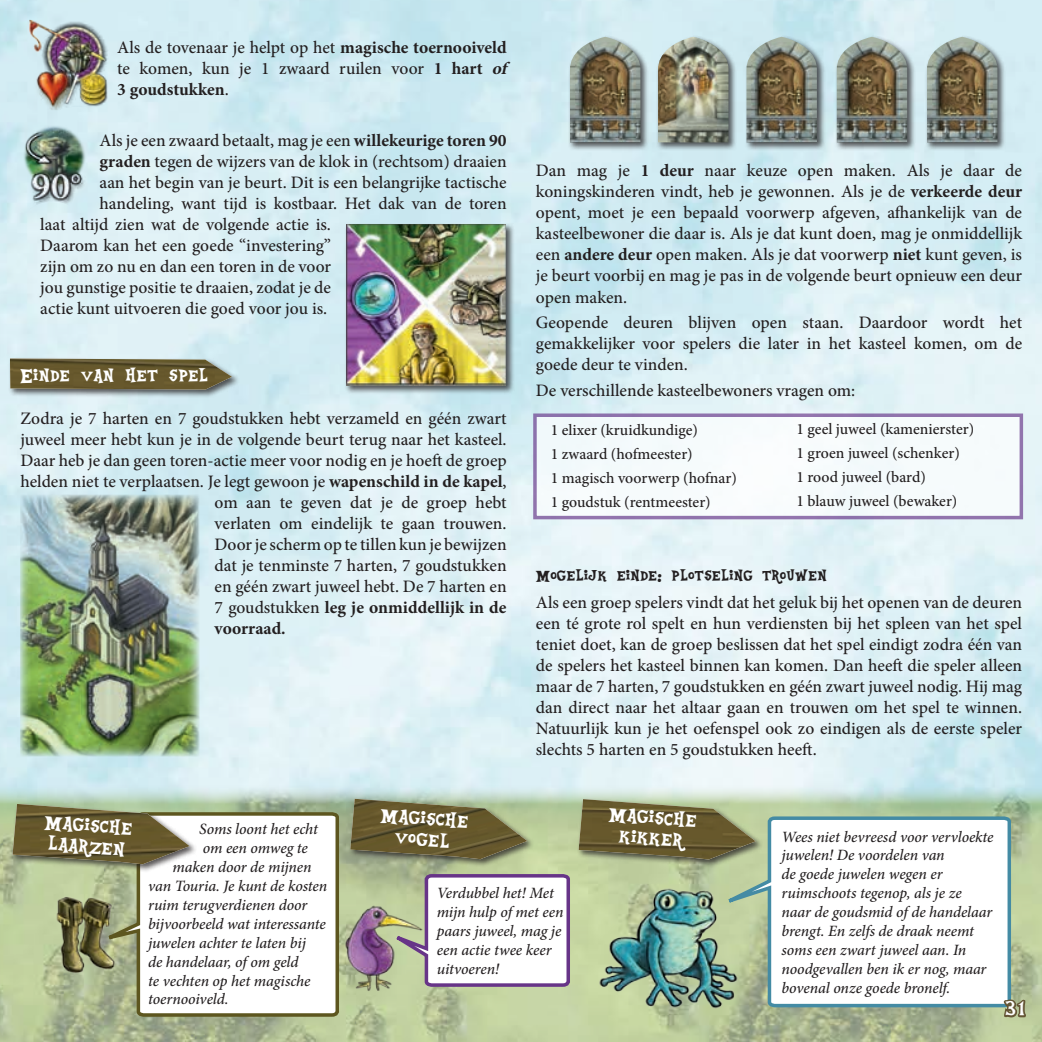
<style>
.page{position:relative;width:1042px;height:1042px;background:#fff}
.page>*{position:absolute;margin:0;border:0;box-sizing:border-box;transform-origin:0 0}
.t1{font:26.25px/21px "Equestria";color:#fff;text-align:center}
.t2{font:24.5px "Equestria";color:#fff}
.t3{font:21px "Equestria";color:#231f20}
.t4{font:500 17.5px/21px "Minion Pro";color:#231f20;text-align:justify}
.t5{font:700 17.5px "Minion Pro";color:#231f20}
.t6{font:italic 500 15.75px/18.9px "Minion Pro";letter-spacing:-.005em;color:#231f20}
.t7{font:500 15.75px/23.8px "Minion Pro";letter-spacing:-.005em;color:#231f20}
.s1{font-weight:700}
.s2{font-weight:700;font-style:italic}
.s3{font-weight:500}
</style>
<div class="page">
<img style="left:0;top:784px;width:1042px;height:258px">
<svg style="left:533px;top:413px;width:490px;height:106px;fill:#f6fbfc"></svg>
<div style="left:8px;top:357px;width:232px;height:41px;background:#231f20;opacity:.75"></div>
<img style="left:10px;top:358px;width:222px;height:31px">
<div style="left:577px;top:797px;width:187px;height:71px;background:#231f20;opacity:.75"></div>
<img style="left:578px;top:799px;width:178px;height:60px">
<svg style="left:684px;top:814px;width:329px;height:195px"></svg>
<img style="left:585px;top:887px;width:167px;height:122px">
<svg style="left:77px;top:810px;width:264px;height:208px"></svg>
<div style="left:11px;top:802px;width:187px;height:71px;background:#231f20;opacity:.75"></div>
<img style="left:13px;top:804px;width:177px;height:60px">
<img style="left:3px;top:873px;width:167px;height:122px">
<div style="left:348px;top:797px;width:187px;height:71px;background:#231f20;opacity:.75"></div>
<img style="left:350px;top:799px;width:177px;height:60px">
<svg style="left:364px;top:872px;width:208px;height:116px"></svg>
<img style="left:300px;top:886px;width:168px;height:123px">
<div style="left:344px;top:222px;width:170px;height:172px;background:#231f20;opacity:.75"></div>
<img style="left:346px;top:224px;width:160px;height:161px">
<div style="left:656px;top:35px;width:81px;height:116px;background:#231f20;opacity:.75"></div>
<img style="left:658px;top:37px;width:70px;height:105px">
<div style="left:835px;top:35px;width:81px;height:116px;background:#231f20;opacity:.75"></div>
<img style="left:837px;top:37px;width:70px;height:105px">
<div style="left:744px;top:35px;width:82px;height:116px;background:#231f20;opacity:.75"></div>
<img style="left:746px;top:37px;width:71px;height:105px">
<div style="left:568px;top:35px;width:81px;height:116px;background:#231f20;opacity:.75"></div>
<img style="left:570px;top:37px;width:70px;height:105px">
<div style="left:925px;top:35px;width:81px;height:116px;background:#231f20;opacity:.75"></div>
<img style="left:927px;top:37px;width:70px;height:105px">
<img style="left:22px;top:20px;width:95px;height:90px">
<img style="left:20px;top:125px;width:75px;height:88px">
<img style="left:21px;top:495px;width:179px;height:261px">
<svg style="left:1002px;top:954px;width:25px;height:86px"></svg>
<p class="t4" style="left:117px;top:37px;width:391px">Als de tovenaar je helpt op het <span class="s1">magische toernooiveld </span>te komen, kun je 1 zwaard ruilen voor <span class="s1">1 hart</span> <span class="s2">of </span><span class="s1">3 goudstukken</span>.</p>
<p class="t4" style="left:100px;top:129px;width:408px">Als je een zwaard betaalt, mag je een <span class="s1">willekeurige toren 90</span></p>
<p class="t4" style="left:100px;top:150px;width:408px"><span class="s1">graden</span> tegen de wijzers van de klok in (rechtsom) draaien</p>
<p class="t4" style="left:100px;top:171px;width:408px">aan het begin van je beurt. Dit is een belangrijke tactische</p>
<p class="t4" style="left:100px;top:192px;width:409px">handeling, want tijd is kostbaar. Het dak van de toren</p>
<p class="t4" style="left:40px;top:213px;width:292px">laat altijd zien wat de volgende actie is.</p>
<p class="t4" style="left:40px;top:234px;width:292px">Daarom kan het een goede “investering”</p>
<p class="t4" style="left:40px;top:255px;width:292px">zijn om zo nu en dan een toren in de voor</p>
<p class="t4" style="left:40px;top:276px;width:292px">jou gunstige positie te draaien, zodat je de</p>
<p class="t4" style="left:40px;top:297px;width:289px">actie kunt uitvoeren die goed voor jou is.</p>
<h2 class="t2" style="left:20px;top:361px;width:190px">Einde van het spel</h2>
<p class="t4" style="left:20px;top:407px;width:488px">Zodra je 7 harten en 7 goudstukken hebt verzameld en géén zwart</p>
<p class="t4" style="left:20px;top:428px;width:488px">juweel meer hebt kun je in de volgende beurt terug naar het kasteel.</p>
<p class="t4" style="left:20px;top:449px;width:488px">Daar heb je dan geen toren-actie meer voor nodig en je hoeft de groep</p>
<p class="t4" style="left:20px;top:470px;width:488px">helden niet te verplaatsen. Je legt gewoon je <span class="s1">wapenschild in de kapel</span>,</p>
<p class="t4" style="left:215px;top:491px;width:294px">om aan te geven dat je de groep hebt</p>
<p class="t4" style="left:215px;top:512px;width:293px">verlaten om eindelijk te gaan trouwen.</p>
<p class="t4" style="left:215px;top:533px;width:294px">Door je scherm op te tillen kun je bewijzen</p>
<p class="t4" style="left:215px;top:554px;width:293px">dat je tenminste 7 harten, 7 goudstukken</p>
<p class="t4" style="left:215px;top:575px;width:294px">en géén zwart juweel hebt. De 7 harten en</p>
<p class="t5" style="left:215px;top:595px;width:293px"><span class="s3">7 goudstukken</span> leg je onmiddellijk in de</p>
<p class="t5" style="left:215px;top:616px;width:73px">voorraad.</p>
<p class="t4" style="left:536px;top:160px;width:488px">Dan mag je <span class="s1">1 deur</span> naar keuze open maken. Als je daar de koningskinderen vindt, heb je gewonnen. Als je de <span class="s1">verkeerde deur </span>opent, moet je een bepaald voorwerp afgeven, afhankelijk van de kasteelbewoner die daar is. Als je dat kunt doen, mag je onmiddellijk een <span class="s1">andere deur</span> open maken. Als je dat voorwerp <span class="s1">niet</span> kunt geven, is je beurt voorbij en mag je pas in de volgende beurt opnieuw een deur open maken.</p>
<p class="t4" style="left:536px;top:312px;width:488px">Geopende deuren blijven open staan. Daardoor wordt het gemakkelijker voor spelers die later in het kasteel komen, om de goede deur te vinden.</p>
<p class="t4" style="left:536px;top:380px;width:321px">De verschillende kasteelbewoners vragen om:</p>
<p class="t7" style="left:551px;top:418px;width:188px">1 elixer (kruidkundige)<br>1 zwaard (hofmeester)<br>1 magisch voorwerp (hofnar)<br>1 goudstuk (rentmeester)</p>
<p class="t7" style="left:796px;top:417px;width:179px">1 geel juweel (kamenierster)<br>1 groen juweel (schenker)<br>1 rood juweel (bard)<br>1 blauw juweel (bewaker)</p>
<p class="t3" style="left:536px;top:563px;width:293px">Mogelijk einde: plotseling trouwen</p>
<p class="t4" style="left:536px;top:592px;width:488px">Als een groep spelers vindt dat het geluk bij het openen van de deuren een té grote rol spelt en hun verdiensten bij het spleen van het spel teniet doet, kan de groep beslissen dat het spel eindigt zodra één van de spelers het kasteel binnen kan komen. Dan heeft die speler alleen maar de 7 harten, 7 goudstukken en géén zwart juweel nodig. Hij mag dan direct naar het altaar gaan en trouwen om het spel te winnen.<br>Natuurlijk kun je het oefenspel ook zo eindigen als de eerste speler slechts 5 harten en 5 goudstukken heeft.</p>
<h1 class="t1" style="left:45px;top:810px;width:90px;text-align:left;rotate:5deg">Magische laarzen</h1>
<p class="t6" style="left:199px;top:820px;width:120px">Soms loont het echt</p>
<p class="t6" style="left:203px;top:838px;width:107px">om een omweg te</p>
<p class="t6" style="left:173px;top:857px;width:140px">maken door de mijnen</p>
<p class="t6" style="left:148px;top:876px;width:181px">van Touria. Je kunt de kosten</p>
<p class="t6" style="left:148px;top:895px;width:161px">ruim terugverdienen door</p>
<p class="t6" style="left:148px;top:914px;width:179px">bijvoorbeeld wat interessante</p>
<p class="t6" style="left:148px;top:933px;width:159px">juwelen achter te laten bij</p>
<p class="t6" style="left:148px;top:952px;width:152px">de handelaar, of om geld</p>
<p class="t6" style="left:148px;top:971px;width:164px">te vechten op het magische</p>
<p class="t6" style="left:148px;top:990px;width:82px">toernooiveld.</p>
<h1 class="t1" style="left:381px;top:803px;width:90px;rotate:5deg">Magische vogel</h1>
<p class="t6" style="left:437px;top:883px;width:128px">Verdubbel het! Met mijn hulp of met een paars juweel, mag je een actie twee keer uitvoeren!</p>
<h1 class="t1" style="left:610px;top:802px;width:90px;rotate:5deg">Magische kikker</h1>
<p class="t6" style="left:781px;top:827px;width:213px">Wees niet bevreesd voor vervloekte juwelen! De voordelen van<br>de goede juwelen wegen er ruimschoots tegenop, als je ze naar de goudsmid of de handelaar brengt. En zelfs de draak neemt soms een zwart juweel aan. In noodgevallen ben ik er nog, maar bovenal onze goede bronelf.</p>
<h2 class="t2" style="left:1006px;top:993px;width:21px">31</h2>
</div>
